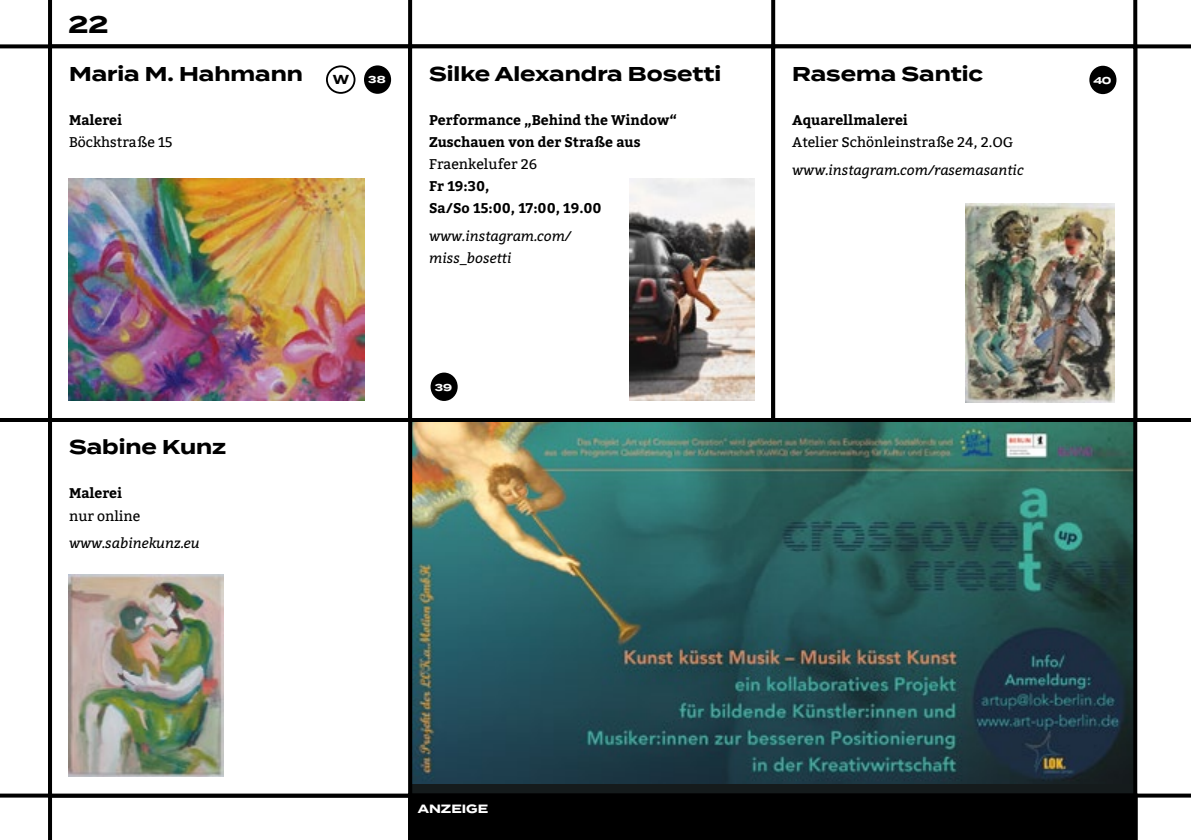
<style>
.page{position:relative;width:1191px;height:840px;background:#fff}
.page>*{position:absolute;margin:0;border:0;box-sizing:border-box;transform-origin:0 0}
.t1{font:700 24px "Termina";color:#000}
.t2{font:700 20px "Termina";color:#000}
.t3{font:700 14px/22px "Bitter";color:#000}
.t4{font:italic 14px/22px "Bitter";color:#000}
.t5{font:14px "Bitter";color:#000}
.t6{font:700 13px "Termina";color:#000}
.t7{font:700 12px "Termina";color:#fff}
.t8{font:700 10px "Termina";color:#fff}
</style>
<div class="page">
<div style="left:410px;top:783px;width:725px;height:12px;background:#151b1c"></div>
<img style="left:412px;top:422px;width:721px;height:361px">
<hr style="left:0;top:418px;width:1191px;height:4px;background:#000">
<hr style="left:48px;top:0;width:4px;height:839px;background:#000">
<svg style="left:1133px;top:0;width:4px;height:793px;fill:#000"></svg>
<svg style="left:0;top:793px;width:1190px;height:4px"></svg>
<svg style="left:0;top:44px;width:1190px;height:4px"></svg>
<svg style="left:408px;top:0;width:4px;height:44px"></svg>
<svg style="left:771px;top:0;width:4px;height:44px"></svg>
<div style="left:48px;top:44px;width:364px;height:378px;border:4px solid #000"></div>
<div style="left:365px;top:66px;width:25px;height:27px;background:#000;border-radius:50%"></div>
<div style="left:364px;top:65px;width:27px;height:29px;border:2px solid #000;border-radius:50%"></div>
<img style="left:69px;top:178px;width:296px;height:223px">
<div style="left:326px;top:65px;width:29px;height:29px;border:2px solid #000;border-radius:50%"></div>
<div style="left:408px;top:44px;width:367px;height:378px;border:4px solid #000"></div>
<div style="left:431px;top:373px;width:25px;height:27px;background:#000;border-radius:50%"></div>
<div style="left:430px;top:372px;width:27px;height:29px;border:2px solid #000;border-radius:50%"></div>
<img style="left:629px;top:178px;width:125px;height:223px">
<div style="left:771px;top:44px;width:366px;height:378px;border:4px solid #000"></div>
<div style="left:1090px;top:67px;width:25px;height:26px;background:#000;border-radius:50%"></div>
<div style="left:1089px;top:66px;width:27px;height:28px;border:2px solid #000;border-radius:50%"></div>
<img style="left:965px;top:203px;width:149px;height:199px">
<div style="left:48px;top:418px;width:364px;height:379px;border:4px solid #000"></div>
<img style="left:69px;top:574px;width:154px;height:202px">
<div style="left:408px;top:793px;width:729px;height:46px;background:#000"></div>
<h1 class="t1" style="left:69px;top:6px;width:41px">22</h1>
<h2 class="t2" style="left:69px;top:59px;width:235px">Maria M. Hahmann</h2>
<p class="t3" style="left:69px;top:109px;width:55px">Malerei</p>
<p class="t5" style="left:69px;top:134px;width:105px">Böckhstraße 15</p>
<p class="t6" style="left:333px;top:69px;width:18px">W</p>
<p class="t8" style="left:368px;top:72px;width:19px">38</p>
<h2 class="t2" style="left:429px;top:59px;width:293px">Silke Alexandra Bosetti</h2>
<p class="t3" style="left:429px;top:109px;width:249px">Performance „Behind the Window“<br>Zuschauen von der Straße aus</p>
<p class="t5" style="left:429px;top:156px;width:109px">Fraenkelufer 26</p>
<p class="t3" style="left:429px;top:175px;width:174px">Fr 19:30,<br>Sa/So 15:00, 17:00, 19.00</p>
<p class="t4" style="left:429px;top:224px;width:144px">www.instagram.com/ miss_bosetti</p>
<h2 class="t2" style="left:69px;top:432px;width:159px">Sabine Kunz</h2>
<p class="t3" style="left:69px;top:482px;width:55px">Malerei</p>
<p class="t5" style="left:69px;top:507px;width:73px">nur online</p>
<p class="t4" style="left:69px;top:531px;width:132px">www.sabinekunz.eu</p>
<p class="t8" style="left:435px;top:379px;width:19px">39</p>
<h2 class="t2" style="left:792px;top:59px;width:192px">Rasema Santic</h2>
<p class="t3" style="left:792px;top:109px;width:117px">Aquarellmalerei</p>
<p class="t5" style="left:792px;top:134px;width:223px">Atelier Schönleinstraße 24, 2.OG</p>
<p class="t4" style="left:792px;top:158px;width:233px">www.instagram.com/rasemasantic</p>
<p class="t8" style="left:1093px;top:73px;width:19px">40</p>
<p class="t7" style="left:418px;top:798px;width:72px">ANZEIGE</p>
</div>
